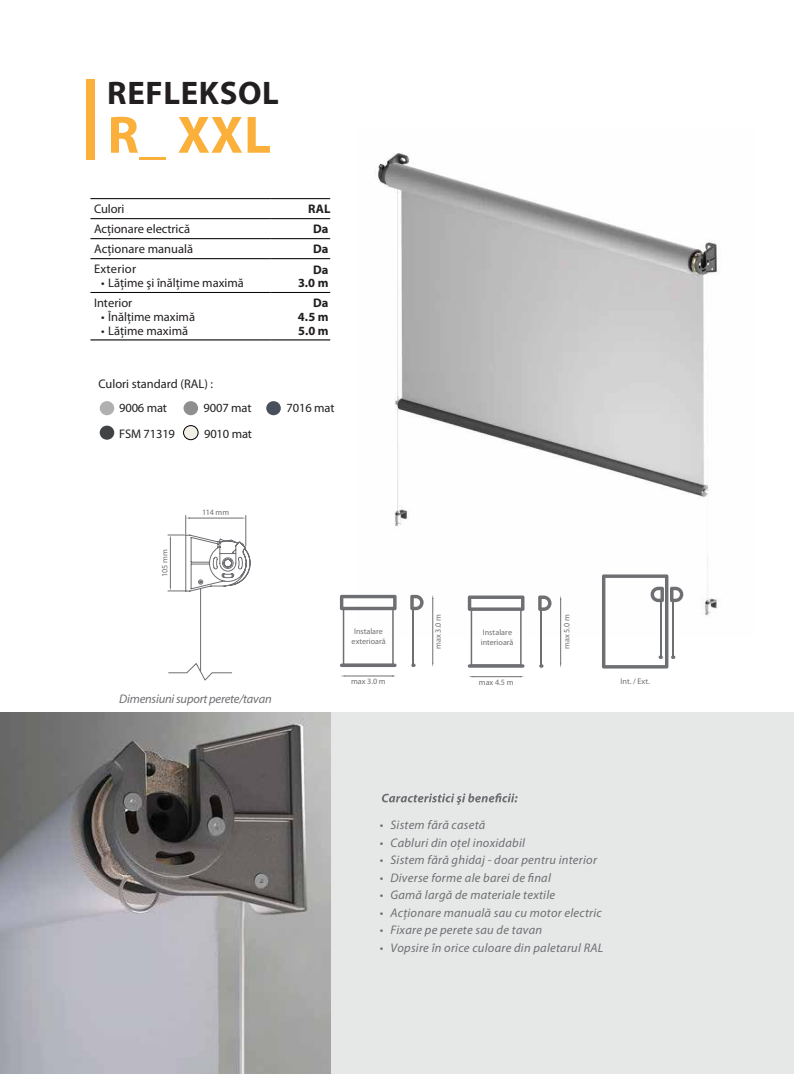
<style>
.page{position:relative;width:794px;height:1074px;background:#fff}
.page>*{position:absolute;margin:0;border:0;box-sizing:border-box;transform-origin:0 0}
.t1{font:700 119.75px "Myriad Pro";color:#fbb03c;scale:.44 1}
.t2{font:700 53px "Myriad Pro";color:#fbb03c}
.t3{font:700 32.75px "Myriad Pro";letter-spacing:.02em;color:#231f20}
.t4{font:italic 12.5px "Myriad Pro";letter-spacing:.02em;color:#6e6f72}
.t5{font:12.5px/23.6px "Myriad Pro";color:#231f20}
.t6{font:italic 12.5px "Myriad Pro";letter-spacing:-.015em;color:#6e6f72}
.t7{font:700 12.5px/13.8px "Myriad Pro";letter-spacing:-.005em;color:#231f20;text-align:right}
.t8{font:12.5px "Myriad Pro";letter-spacing:.02em;color:#231f20}
.t9{font:8.12px/9.8px "Myriad Pro";color:#6e6f72;text-align:center}
.s1{color:#6f7072}
</style>
<div class="page">
<img style="left:357px;top:153px;width:360px;height:484px">
<div style="left:330px;top:712px;width:464px;height:362px;background:#e6e7e7"></div>
<svg style="left:382px;top:793px;width:135px;height:12px"></svg>
<hr style="left:90px;top:340px;width:180px;height:1px;background:#010101">
<hr style="left:270px;top:340px;width:60px;height:1px;background:#010101">
<hr style="left:90px;top:198px;width:180px;height:1px;background:#010101">
<hr style="left:270px;top:198px;width:60px;height:1px;background:#010101">
<hr style="left:90px;top:218px;width:180px;height:1px;background:#010101">
<hr style="left:270px;top:218px;width:60px;height:1px;background:#010101">
<hr style="left:90px;top:238px;width:180px;height:1px;background:#010101">
<hr style="left:270px;top:238px;width:60px;height:1px;background:#010101">
<hr style="left:90px;top:258px;width:180px;height:1px;background:#010101">
<hr style="left:270px;top:258px;width:60px;height:1px;background:#010101">
<hr style="left:90px;top:292px;width:180px;height:1px;background:#010101">
<hr style="left:270px;top:292px;width:60px;height:1px;background:#010101">
<svg style="left:602px;top:574px;width:81px;height:94px"></svg>
<hr style="left:432px;top:598px;width:1px;height:65px;background:#6e6f72">
<svg style="left:340px;top:595px;width:56px;height:69px"></svg>
<svg style="left:340px;top:663px;width:56px;height:4px"></svg>
<svg style="left:411px;top:663px;width:4px;height:4px"></svg>
<svg style="left:410px;top:595px;width:13px;height:15px"></svg>
<hr style="left:413px;top:609px;width:1px;height:56px;background:#6e6f72">
<hr style="left:344px;top:676px;width:49px;height:1px;background:#6e6f72">
<hr style="left:560px;top:599px;width:1px;height:65px;background:#6e6f72">
<svg style="left:468px;top:595px;width:56px;height:69px"></svg>
<hr style="left:468px;top:664px;width:56px;height:3px;background:#6e6f72;border-radius:2px">
<svg style="left:538px;top:595px;width:13px;height:16px"></svg>
<hr style="left:540px;top:610px;width:2px;height:56px;background:#6e6f72">
<hr style="left:472px;top:676px;width:49px;height:1px;background:#6e6f72">
<svg style="left:168px;top:515px;width:83px;height:165px"></svg>
<hr style="left:245px;top:515px;width:1px;height:31px;background:#6e6f72">
<div style="left:100px;top:401px;width:14px;height:14px;background:#b0b0b0;border-radius:50%"></div>
<div style="left:183px;top:401px;width:15px;height:14px;background:#8f8f8f;border-radius:50%"></div>
<div style="left:266px;top:401px;width:15px;height:14px;background:#47505c;border-radius:50%"></div>
<div style="left:100px;top:425px;width:14px;height:15px;background:#414244;border-radius:50%"></div>
<div style="left:183px;top:425px;width:15px;height:15px;background:#f2efe7;border-radius:50%"></div>
<div style="left:183px;top:425px;width:15px;height:15px;border:1px solid #010101;border-radius:50%"></div>
<img style="left:0;top:712px;width:330px;height:361px">
<h1 class="t1" style="left:83px;top:42px;width:36px">I</h1>
<h3 class="t3" style="left:107px;top:72px;width:173px">REFLEKSOL</h3>
<h2 class="t2" style="left:107px;top:100px;width:165px">R_ XXL</h2>
<p class="t5" style="left:94px;top:197px;width:32px">Culori</p>
<p class="t7" style="left:308px;top:202px;width:24px">RAL</p>
<p class="t5" style="left:94px;top:217px;width:97px">Acționare electrică</p>
<p class="t7" style="left:313px;top:222px;width:17px">Da</p>
<p class="t5" style="left:94px;top:237px;width:101px">Acționare manuală</p>
<p class="t7" style="left:313px;top:242px;width:17px">Da</p>
<p class="t8" style="left:94px;top:261px;width:44px">Exterior</p>
<p class="t5" style="left:101px;top:271px;width:144px">• Lăţime şi înălţime maximă</p>
<p class="t7" style="left:298px;top:262px;width:32px">Da<br>3.0 m</p>
<p class="t5" style="left:94px;top:291px;width:40px">Interior</p>
<p class="t5" style="left:101px;top:305px;width:95px">• Înălțime maximă</p>
<p class="t5" style="left:101px;top:318px;width:88px">• Lățime maximă</p>
<p class="t7" style="left:298px;top:296px;width:32px;text-align:justify;text-indent:16px">Da 4.5 m 5.0 m</p>
<p class="t5" style="left:119px;top:372px;width:96px;text-indent:-21px">Culori standard (RAL) :<br>9006 mat</p>
<p class="t5" style="left:119px;top:421px;width:57px">FSM 71319</p>
<p class="t5" style="left:204px;top:421px;width:49px">9010 mat</p>
<p class="t5" style="left:204px;top:396px;width:49px">9007 mat</p>
<p class="t5" style="left:287px;top:396px;width:49px">7016 mat</p>
<p class="t9" style="left:160px;top:577px;width:29px;rotate:-90deg">105 mm</p>
<p class="t9" style="left:202px;top:507px;width:28px">114 mm</p>
<p class="t6" style="left:119px;top:692px;width:154px">Dimensiuni suport perete/tavan</p>
<p class="t9" style="left:352px;top:626px;width:36px">Instalare exterioară</p>
<p class="t9" style="left:351px;top:676px;width:36px">max 3.0 m</p>
<p class="t9" style="left:433px;top:649px;width:37px;rotate:-90deg">max 3.0 m</p>
<p class="t9" style="left:481px;top:627px;width:34px;text-align:left">Instalare interioară</p>
<p class="t9" style="left:479px;top:677px;width:36px">max 4.5 m</p>
<p class="t9" style="left:562px;top:649px;width:37px;rotate:-90deg">max 5.0 m</p>
<p class="t9" style="left:620px;top:676px;width:31px">Int. / Ext.</p>
<p class="t4" style="left:380px;top:818px;width:107px">• Sistem fără casetă</p>
<p class="t4" style="left:380px;top:836px;width:147px">• Cabluri din oţel inoxidabil</p>
<p class="t4" style="left:380px;top:853px;width:219px">• Sistem fără ghidaj - doar pentru interior</p>
<p class="t4" style="left:380px;top:871px;width:173px">• Diverse forme ale barei de final</p>
<p class="t4" style="left:380px;top:888px;width:177px">• Gamă largă de materiale textile</p>
<p class="t4" style="left:380px;top:906px;width:223px">• Acţionare manuală sau cu motor electric</p>
<p class="t4" style="left:380px;top:923px;width:164px"><span class="s1">•</span> Fixare pe perete sau de tavan</p>
<p class="t4" style="left:380px;top:941px;width:225px">• Vopsire în orice culoare din paletarul RAL</p>
</div>
